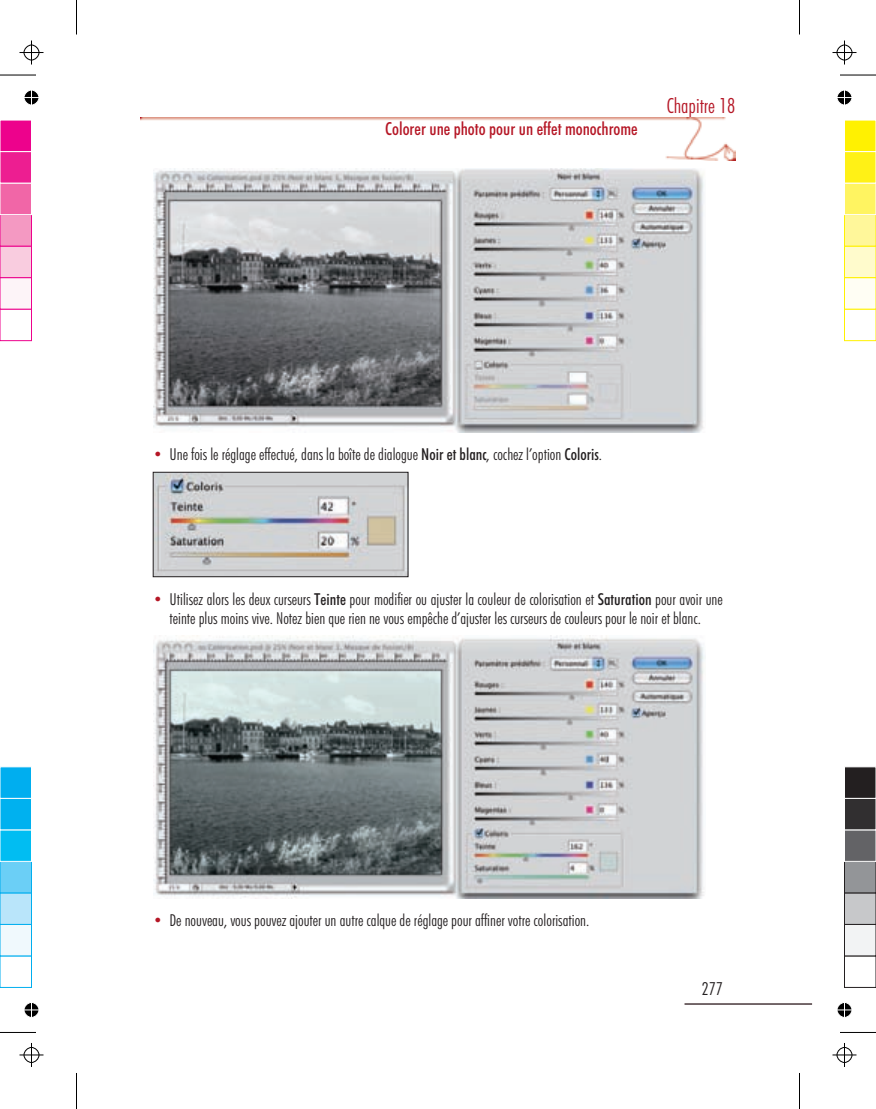
<style>
.page{position:relative;width:876px;height:1109px;background:#fff}
.page>*{position:absolute;margin:0;border:0;box-sizing:border-box;transform-origin:0 0}
.t1{font:21px "Futura Lt Cn BT";color:#b51625}
.t2{font:18px "Futura Md Cn BT";color:#b51625}
.t3{font:18px "Futura Lt Cn BT";color:#231f20}
.t4{font:16.5px/19.2px "Futura Lt Cn BT";color:#231f20;text-align:center}
.s1{font-size:16.2px;color:#b51625}
.s2{font-family:"Futura Md Cn BT"}
</style>
<div class="page">
<img style="left:141px;top:118px;width:595px;height:42px">
<hr style="left:685px;top:1003px;width:127px;height:1px;background:#48373a">
<img style="left:153px;top:169px;width:551px;height:263px">
<img style="left:155px;top:474px;width:251px;height:101px">
<div style="left:153px;top:472px;width:255px;height:105px;border:1px solid #231f20"></div>
<img style="left:153px;top:636px;width:552px;height:262px">
<hr style="left:0;top:1032px;width:36px;height:1px;background:#000">
<hr style="left:76px;top:1072px;width:1px;height:36px;background:#000">
<hr style="left:0;top:75px;width:36px;height:1px;background:#000">
<hr style="left:76px;top:0;width:1px;height:34px;background:#000">
<hr style="left:840px;top:75px;width:36px;height:1px;background:#000">
<hr style="left:799px;top:0;width:1px;height:34px;background:#000">
<hr style="left:840px;top:1032px;width:36px;height:1px;background:#000">
<hr style="left:799px;top:1072px;width:1px;height:36px;background:#000">
<svg style="left:20px;top:1043px;width:24px;height:23px"></svg>
<svg style="left:20px;top:40px;width:24px;height:24px"></svg>
<svg style="left:832px;top:40px;width:24px;height:24px"></svg>
<svg style="left:832px;top:1043px;width:24px;height:23px"></svg>
<svg style="left:24px;top:1002px;width:15px;height:16px"></svg>
<svg style="left:24px;top:90px;width:15px;height:15px"></svg>
<svg style="left:837px;top:90px;width:15px;height:15px"></svg>
<svg style="left:837px;top:1002px;width:15px;height:16px"></svg>
<div style="left:0;top:955px;width:32px;height:32px;background:#fff;border:1px solid #00aeef"></div>
<div style="left:0;top:924px;width:32px;height:32px;background:#f0f9fd;border:1px solid #00aeef"></div>
<div style="left:0;top:892px;width:32px;height:32px;background:#b9e5fa;border:1px solid #00aeef"></div>
<div style="left:0;top:861px;width:32px;height:32px;background:#6bcff6;border:1px solid #00aeef"></div>
<div style="left:0;top:829px;width:32px;height:32px;background:#01bdf2;border:1px solid #fff"></div>
<div style="left:0;top:798px;width:32px;height:32px;background:#00b1ef;border:1px solid #fff"></div>
<div style="left:0;top:766px;width:32px;height:32px;background:#00aeef;border:1px solid #fff"></div>
<div style="left:0;top:309px;width:32px;height:32px;background:#fff;border:1px solid #ed028c"></div>
<div style="left:0;top:277px;width:32px;height:32px;background:#fdf4f8;border:1px solid #ed028c"></div>
<div style="left:0;top:246px;width:32px;height:32px;background:#f9ccdf;border:1px solid #ed028c"></div>
<div style="left:0;top:214px;width:32px;height:32px;background:#f499c2;border:1px solid #ed028c"></div>
<div style="left:0;top:183px;width:32px;height:32px;background:#f166a7;border:1px solid #fff"></div>
<div style="left:0;top:151px;width:32px;height:32px;background:#ed1e91;border:1px solid #fff"></div>
<div style="left:0;top:120px;width:32px;height:32px;background:#ed028c;border:1px solid #fff"></div>
<div style="left:844px;top:309px;width:32px;height:32px;background:#fff;border:1px solid #fff101"></div>
<div style="left:844px;top:277px;width:32px;height:32px;background:#fffef4;border:1px solid #fff101"></div>
<div style="left:844px;top:246px;width:32px;height:32px;background:#fffbcc;border:1px solid #fff101"></div>
<div style="left:844px;top:214px;width:32px;height:32px;background:#fff79a;border:1px solid #fff101"></div>
<div style="left:844px;top:183px;width:32px;height:32px;background:#fff461;border:1px solid #fff"></div>
<div style="left:844px;top:151px;width:32px;height:32px;background:#fff116;border:1px solid #fff"></div>
<div style="left:844px;top:120px;width:32px;height:32px;background:#fff101;border:1px solid #fff"></div>
<div style="left:844px;top:955px;width:32px;height:32px;background:#fff;border:1px solid #231f20"></div>
<div style="left:844px;top:924px;width:32px;height:32px;background:#f2f3f4;border:1px solid #231f20"></div>
<div style="left:844px;top:892px;width:32px;height:32px;background:#c7c8ca;border:1px solid #231f20"></div>
<div style="left:844px;top:861px;width:32px;height:32px;background:#939598;border:1px solid #231f20"></div>
<div style="left:844px;top:829px;width:32px;height:32px;background:#636366;border:1px solid #fff"></div>
<div style="left:844px;top:798px;width:32px;height:32px;background:#312f30;border:1px solid #fff"></div>
<div style="left:844px;top:766px;width:32px;height:32px;background:#231f20;border:1px solid #fff"></div>
<p class="t2" style="left:385px;top:121px;width:254px">Colorer une photo pour un effet monochrome</p>
<p class="t1" style="left:667px;top:97px;width:70px">Chapitre 18</p>
<p class="t4" style="left:153px;top:446px;width:451px"><span class="s1">•</span> Une fois le réglage effectué, dans la boîte de dialogue <span class="s2">Noir et blanc</span>, cochez l’option <span class="s2">Coloris</span>.</p>
<p class="t4" style="left:153px;top:590px;width:571px"><span class="s1">•</span> Utilisez alors les deux curseurs <span class="s2">Teinte</span> pour modifier ou ajuster la couleur de colorisation et <span class="s2">Saturation</span> pour avoir une teinte plus moins vive. Notez bien que rien ne vous empêche d’ajuster les curseurs de couleurs pour le noir et blanc.</p>
<p class="t4" style="left:153px;top:912px;width:438px"><span class="s1">•</span> De nouveau, vous pouvez ajouter un autre calque de réglage pour affiner votre colorisation.</p>
<p class="t3" style="left:702px;top:980px;width:23px">277</p>
</div>
